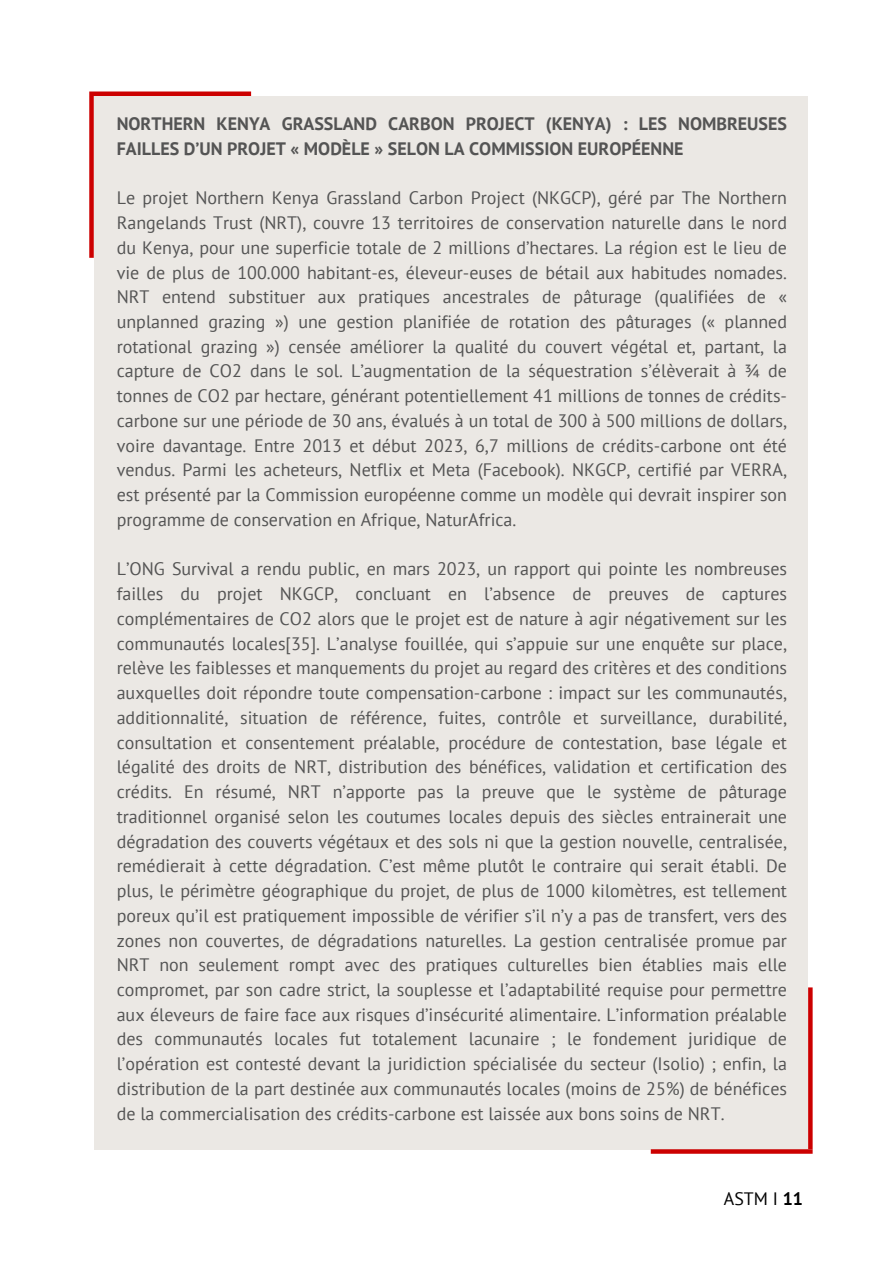
<style>
.page{position:relative;width:893px;height:1264px;background:#fff}
.page>*{position:absolute;margin:0;border:0;box-sizing:border-box;transform-origin:0 0}
.t1{font:18px/24.8px "PT Sans";color:#545454;text-align:justify}
.t2{font:700 18px/24.8px "PT Sans";color:#545454}
.t3{font:17.85px "PT Sans";color:#000}
.s1{font-weight:700}
</style>
<div class="page">
<div style="left:89px;top:91px;width:162px;height:5px;background:#c00"></div>
<div style="left:89px;top:96px;width:5px;height:162px;background:#c00"></div>
<div style="left:94px;top:96px;width:713px;height:1053px;background:#ebe8e4"></div>
<svg style="left:650px;top:1149px;width:162px;height:4px"></svg>
<svg style="left:808px;top:987px;width:4px;height:162px"></svg>
<p class="t2" style="left:117px;top:111px;width:671px">NORTHERN KENYA GRASSLAND CARBON PROJECT (KENYA) : LES NOMBREUSES<br>FAILLES D’UN PROJET « MODÈLE » SELON LA COMMISSION EUROPÉENNE</p>
<p class="t1" style="left:117px;top:185px;width:671px">Le projet Northern Kenya Grassland Carbon Project (NKGCP), géré par The Northern Rangelands Trust (NRT), couvre 13 territoires de conservation naturelle dans le nord du Kenya, pour une superficie totale de 2 millions d’hectares. La région est le lieu de vie de plus de 100.000 habitant-es, éleveur-euses de bétail aux habitudes nomades.<br>NRT entend substituer aux pratiques ancestrales de pâturage (qualifiées de « unplanned grazing ») une gestion planifiée de rotation des pâturages (« planned rotational grazing ») censée améliorer la qualité du couvert végétal et, partant, la capture de CO2 dans le sol. L’augmentation de la séquestration s’élèverait à ¾ de tonnes de CO2 par hectare, générant potentiellement 41 millions de tonnes de crédits&shy;carbone sur une période de 30 ans, évalués à un total de 300 à 500 millions de dollars, voire davantage. Entre 2013 et début 2023, 6,7 millions de crédits-carbone ont été vendus. Parmi les acheteurs, Netflix et Meta (Facebook). NKGCP, certifié par VERRA, est présenté par la Commission européenne comme un modèle qui devrait inspirer son programme de conservation en Afrique, NaturAfrica.</p>
<p class="t1" style="left:117px;top:556px;width:671px">L’ONG Survival a rendu public, en mars 2023, un rapport qui pointe les nombreuses failles du projet NKGCP, concluant en l’absence de preuves de captures complémentaires de CO2 alors que le projet est de nature à agir négativement sur les communautés locales[35]. L’analyse fouillée, qui s’appuie sur une enquête sur place, relève les faiblesses et manquements du projet au regard des critères et des conditions auxquelles doit répondre toute compensation-carbone : impact sur les communautés, additionnalité, situation de référence, fuites, contrôle et surveillance, durabilité, consultation et consentement préalable, procédure de contestation, base légale et légalité des droits de NRT, distribution des bénéfices, validation et certification des crédits. En résumé, NRT n’apporte pas la preuve que le système de pâturage traditionnel organisé selon les coutumes locales depuis des siècles entrainerait une dégradation des couverts végétaux et des sols ni que la gestion nouvelle, centralisée, remédierait à cette dégradation. C’est même plutôt le contraire qui serait établi. De plus, le périmètre géographique du projet, de plus de 1000 kilomètres, est tellement poreux qu’il est pratiquement impossible de vérifier s’il n’y a pas de transfert, vers des zones non couvertes, de dégradations naturelles. La gestion centralisée promue par NRT non seulement rompt avec des pratiques culturelles bien établies mais elle compromet, par son cadre strict, la souplesse et l’adaptabilité requise pour permettre aux éleveurs de faire face aux risques d’insécurité alimentaire. L’information préalable des communautés locales fut totalement lacunaire ; le fondement juridique de l’opération est contesté devant la juridiction spécialisée du secteur (Isolio) ; enfin, la distribution de la part destinée aux communautés locales (moins de 25%) de bénéfices de la commercialisation des crédits-carbone est laissée aux bons soins de NRT.</p>
<p class="t3" style="left:723px;top:1186px;width:81px">ASTM I <span class="s1">11</span></p>
</div>
